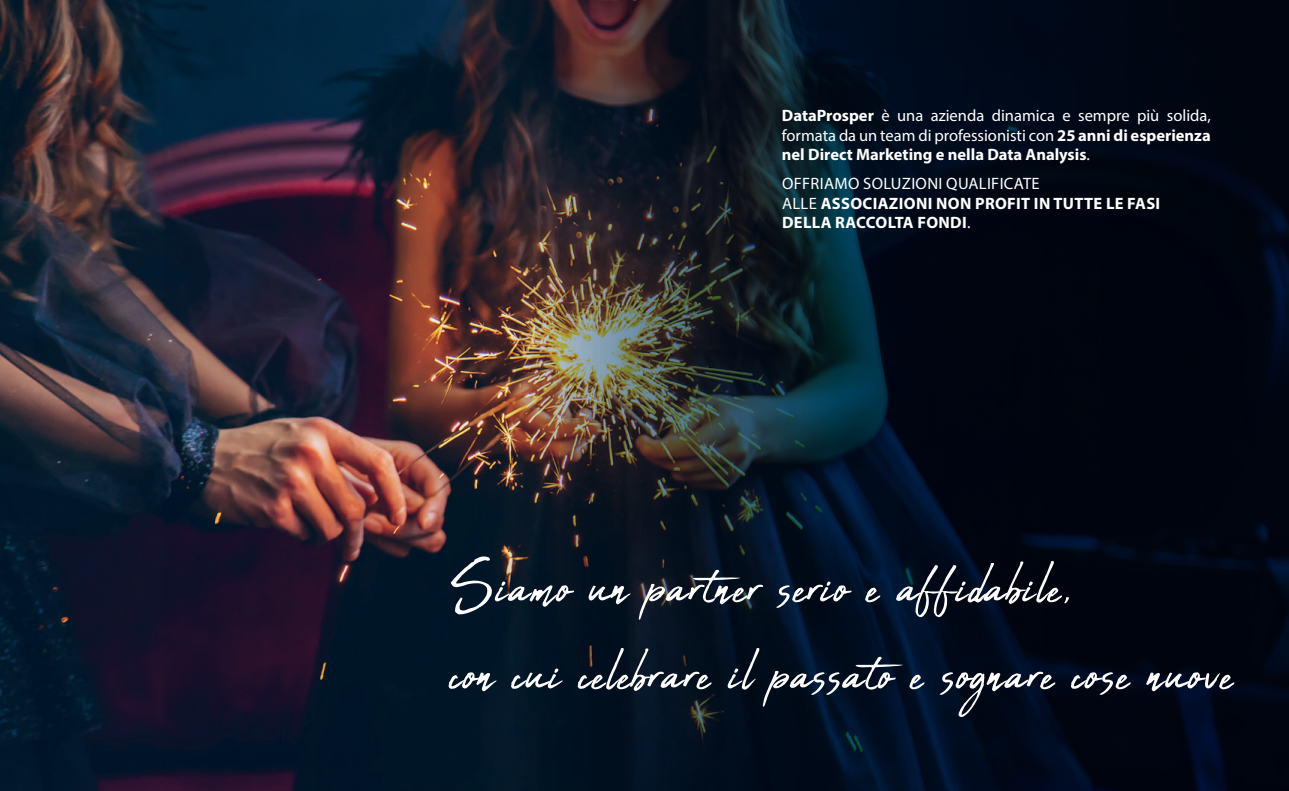
<style>
.page{position:relative;width:1289px;height:791px;background:#fff}
.page>*{position:absolute;margin:0;border:0;box-sizing:border-box;transform-origin:0 0}
.t1{font:75px/87px "Abuget";letter-spacing:.02em;color:#fff}
.t2{font:16.5px/19.8px "Myriad Pro";color:#fff;text-align:justify}
.t3{font:700 16.5px/19.8px "Myriad Pro";letter-spacing:.02em;color:#fff}
.s1{font-weight:700}
.s2{font-weight:400}
</style>
<div class="page">
<img style="left:0;top:0;width:164px;height:791px">
<img style="left:164px;top:0;width:1124px;height:791px">
<p class="t2" style="left:782px;top:105px;width:430px"><span class="s1">DataProsper</span> è una azienda dinamica e sempre più solida, formata da un team di professionisti con <span class="s1">25 anni di esperienza nel Direct Marketing e nella Data Analysis</span>.</p>
<p class="t3" style="left:782px;top:173px;width:379px"><span class="s2">OFFRIAMO SOLUZIONI QUALIFICATE<br>ALLE</span> ASSOCIAZIONI NON PROFIT IN TUTTE LE FASI<br>DELLA RACCOLTA FONDI<span class="s2">.</span></p>
<h1 class="t1" style="left:451px;top:545px;width:784px">Siamo un partner serio e affidabile,<br>con cui celebrare il passato e sognare cose nuove</h1>
</div>
